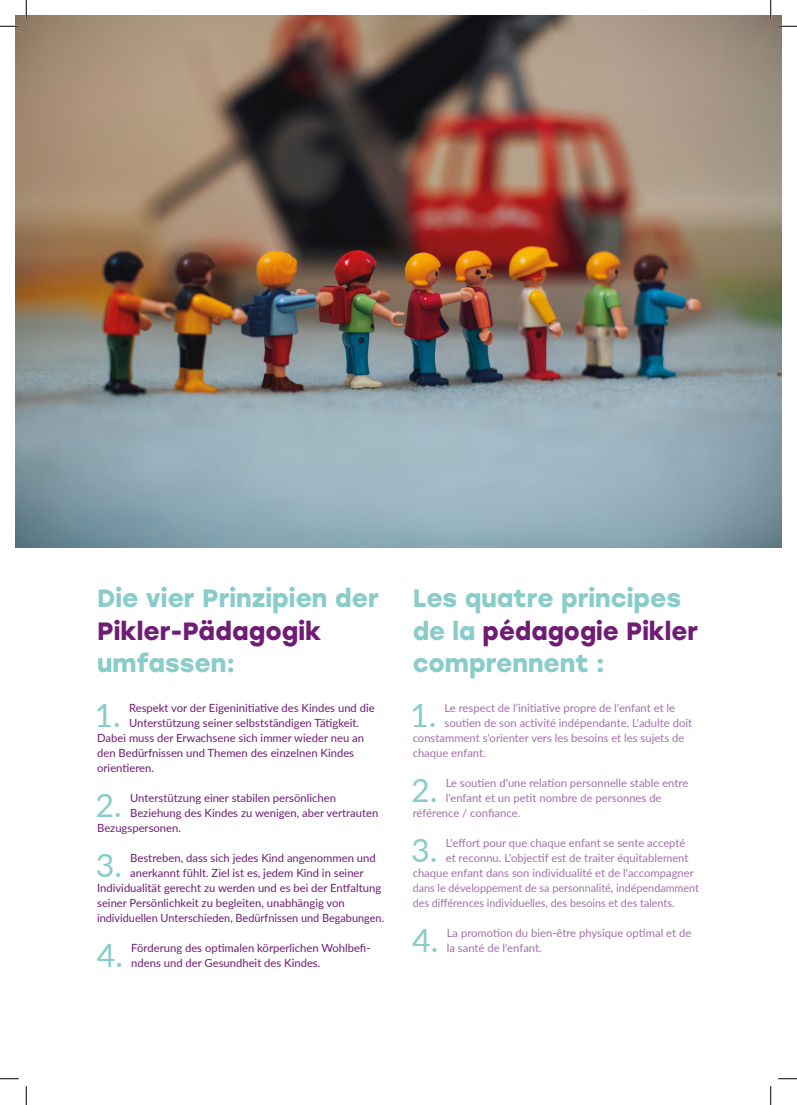
<style>
.page{position:relative;width:797px;height:1105px;background:#fff}
.page>*{position:absolute;margin:0;border:0;box-sizing:border-box;transform-origin:0 0}
.t1{font:32.12px "Lato";color:#89ccca}
.t2{font:700 25px/32.5px "Stolzl";color:#89ccca}
.t3{font:700 25px "Stolzl";color:#6e1c74}
.t4{font:11.25px/15px "Lato";color:#6e1c74}
.t5{font:11.25px/15px "Lato";color:#a071a8}
.t6{font:11.25px "Lato";color:#a071a8;scale:.96 1}
.s1{color:#6e1c74}
</style>
<div class="page">
<img style="left:16px;top:16px;width:765px;height:531px">
<svg style="left:0;top:25px;width:19px;height:2px"></svg>
<svg style="left:778px;top:25px;width:19px;height:2px"></svg>
<svg style="left:0;top:1078px;width:19px;height:1px"></svg>
<svg style="left:778px;top:1078px;width:19px;height:1px"></svg>
<svg style="left:25px;top:0;width:2px;height:19px"></svg>
<svg style="left:25px;top:1086px;width:2px;height:19px"></svg>
<svg style="left:770px;top:0;width:1px;height:19px"></svg>
<svg style="left:770px;top:1086px;width:1px;height:19px"></svg>
<h2 class="t2" style="left:97px;top:581px;width:283px">Die vier Prinzipien der</h2>
<h2 class="t3" style="left:97px;top:613px;width:226px">Pikler-Pädagogik</h2>
<h2 class="t2" style="left:97px;top:646px;width:139px">umfassen:</h2>
<h1 class="t1" style="left:94px;top:692px;width:28px">1.</h1>
<p class="t4" style="left:129px;top:700px;width:247px">Respekt vor der Eigeninitiative des Kindes und die</p>
<p class="t4" style="left:129px;top:715px;width:231px">Unterstützung seiner selbstständigen Tätigkeit.</p>
<p class="t4" style="left:97px;top:730px;width:268px">Dabei muss der Erwachsene sich immer wieder neu an</p>
<p class="t4" style="left:97px;top:745px;width:258px">den Bedürfnissen und Themen des einzelnen Kindes</p>
<p class="t4" style="left:97px;top:760px;width:58px">orientieren.</p>
<h1 class="t1" style="left:96px;top:782px;width:28px">2.</h1>
<p class="t4" style="left:130px;top:790px;width:207px">Unterstützung einer stabilen persönlichen</p>
<p class="t4" style="left:130px;top:805px;width:250px">Beziehung des Kindes zu wenigen, aber vertrauten</p>
<p class="t4" style="left:97px;top:820px;width:85px">Bezugspersonen.</p>
<h1 class="t1" style="left:96px;top:842px;width:28px">3.</h1>
<p class="t4" style="left:130px;top:850px;width:247px">Bestreben, dass sich jedes Kind angenommen und</p>
<p class="t4" style="left:130px;top:865px;width:235px">anerkannt fühlt. Ziel ist es, jedem Kind in seiner</p>
<p class="t4" style="left:97px;top:880px;width:285px">Individualität gerecht zu werden und es bei der Entfaltung</p>
<p class="t4" style="left:97px;top:895px;width:249px">seiner Persönlichkeit zu begleiten, unabhängig von</p>
<p class="t4" style="left:97px;top:910px;width:288px">individuellen Unterschieden, Bedürfnissen und Begabungen.</p>
<h1 class="t1" style="left:97px;top:932px;width:28px">4.</h1>
<p class="t4" style="left:131px;top:940px;width:241px">Förderung des optimalen körperlichen Wohlbefi&shy;ndens und der Gesundheit des Kindes.</p>
<h2 class="t2" style="left:412px;top:581px;width:287px">Les quatre principes de la <span class="s1">pédagogie Pikler </span>comprennent :</h2>
<h1 class="t1" style="left:410px;top:692px;width:28px">1.</h1>
<p class="t5" style="left:444px;top:700px;width:232px">Le respect de l'initiative propre de l'enfant et le</p>
<p class="t5" style="left:444px;top:715px;width:249px">soutien de son activité indépendante. L'adulte doit</p>
<p class="t5" style="left:412px;top:730px;width:273px">constamment s'orienter vers les besoins et les sujets de</p>
<p class="t5" style="left:412px;top:745px;width:75px">chaque enfant.</p>
<h1 class="t1" style="left:411px;top:767px;width:28px">2.</h1>
<p class="t5" style="left:445px;top:775px;width:244px">Le soutien d'une relation personnelle stable entre</p>
<p class="t5" style="left:445px;top:790px;width:217px">l'enfant et un petit nombre de personnes de</p>
<p class="t5" style="left:412px;top:805px;width:109px">référence / confiance.</p>
<h1 class="t1" style="left:411px;top:827px;width:28px">3.</h1>
<p class="t5" style="left:446px;top:835px;width:241px">L'effort pour que chaque enfant se sente accepté</p>
<p class="t5" style="left:446px;top:850px;width:244px">et reconnu. L'objectif est de traiter équitablement</p>
<p class="t5" style="left:412px;top:865px;width:283px">chaque enfant dans son individualité et de l'accompagner</p>
<p class="t6" style="left:412px;top:880px;width:300px">dans le développement de sa personnalité, indépendamment</p>
<p class="t6" style="left:412px;top:895px;width:274px">des différences individuelles, des besoins et des talents.</p>
<h1 class="t1" style="left:412px;top:917px;width:28px">4.</h1>
<p class="t5" style="left:447px;top:925px;width:246px">La promotion du bien-être physique optimal et de la santé de l'enfant.</p>
</div>
